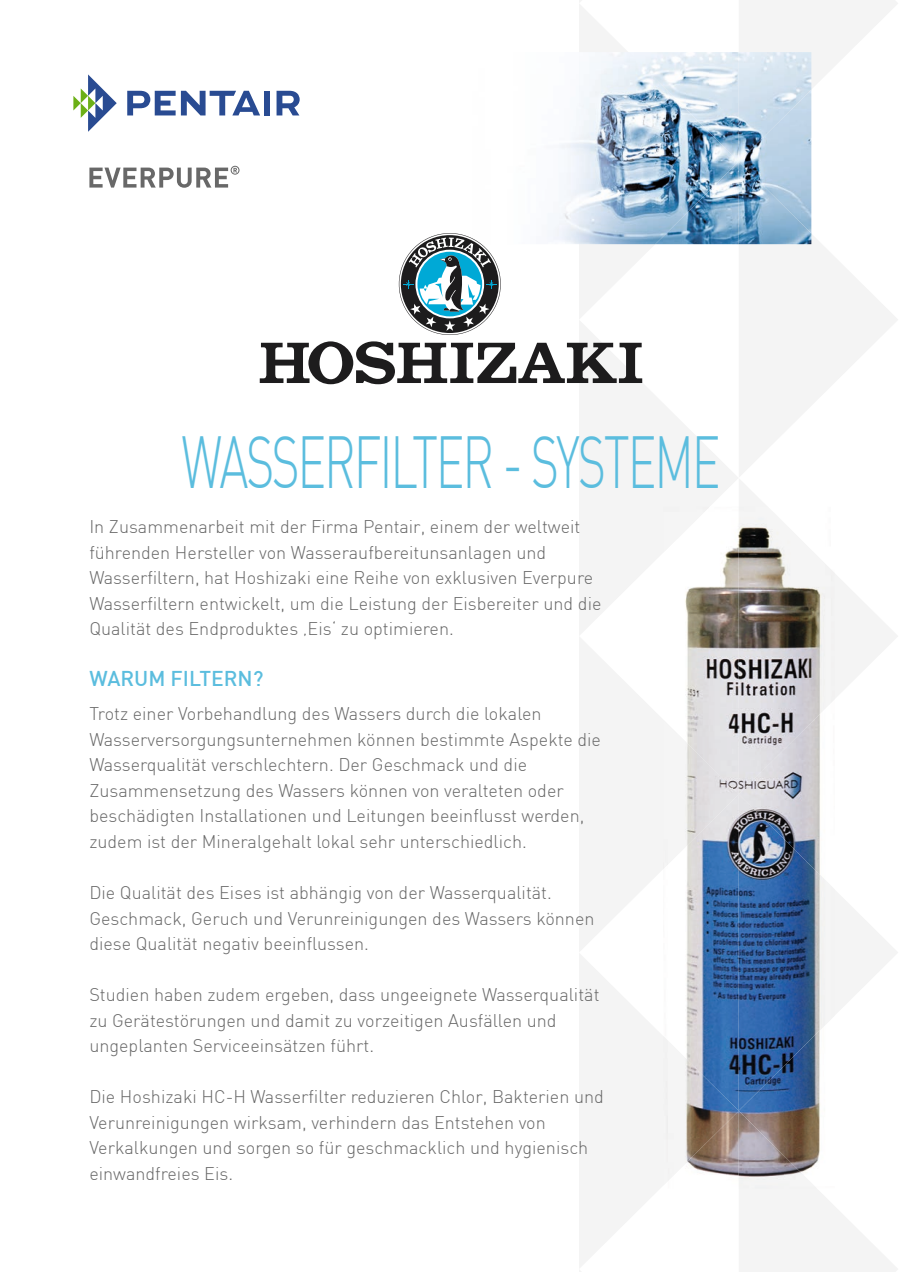
<style>
.page{position:relative;width:902px;height:1272px;background:#fff}
.page>*{position:absolute;margin:0;border:0;box-sizing:border-box;transform-origin:0 0}
.t1{font:300 72px "DIN";letter-spacing:-.045em;color:#5bbdde;scale:.67 1}
.t2{font:500 21px "DIN";color:#5bbdde}
.t3{font:300 18px/25.5px "DIN";color:#686868}
</style>
<div class="page">
<svg style="left:579px;top:478px;width:318px;height:158px"></svg>
<svg style="left:579px;top:161px;width:319px;height:317px"></svg>
<svg style="left:579px;top:1110px;width:318px;height:161px;fill:#f4f4f4"></svg>
<svg style="left:579px;top:636px;width:319px;height:474px;fill:#f4f4f4"></svg>
<svg style="left:579px;top:0;width:319px;height:161px"></svg>
<svg style="left:73px;top:74px;width:44px;height:58px"></svg>
<svg style="left:127px;top:91px;width:133px;height:24px"></svg>
<div style="left:264px;top:91px;width:6px;height:24px;background:#294b92"></div>
<svg style="left:276px;top:91px;width:23px;height:24px"></svg>
<img style="left:663px;top:507px;width:171px;height:681px">
<img style="left:663px;top:1110px;width:153px;height:78px">
<img style="left:663px;top:719px;width:171px;height:391px">
<svg style="left:89px;top:166px;width:150px;height:22px"></svg>
<img style="left:579px;top:52px;width:232px;height:192px">
<img style="left:738px;top:52px;width:73px;height:109px">
<svg style="left:260px;top:341px;width:382px;height:43px"></svg>
<svg style="left:399px;top:233px;width:101px;height:102px"></svg>
<h1 class="t1" style="left:181px;top:418px;width:806px">WASSERFILTER - SYSTEME</h1>
<p class="t3" style="left:89px;top:514px;width:513px">In Zusammenarbeit mit der Firma Pentair, einem der weltweit führenden Hersteller von Wasseraufbereitunsanlagen und Wasserfiltern, hat Hoshizaki eine Reihe von exklusiven Everpure Wasserfiltern entwickelt, um die Leistung der Eisbereiter und die Qualität des Endproduktes ‚Eis‘ zu optimieren.</p>
<p class="t2" style="left:89px;top:665px;width:176px">WARUM FILTERN?</p>
<p class="t3" style="left:89px;top:701px;width:513px">Trotz einer Vorbehandlung des Wassers durch die lokalen Wasserversorgungsunternehmen können bestimmte Aspekte die Wasserqualität verschlechtern. Der Geschmack und die Zusammensetzung des Wassers können von veralteten oder beschädigten Installationen und Leitungen beeinflusst werden, zudem ist der Mineralgehalt lokal sehr unterschiedlich.</p>
<p class="t3" style="left:89px;top:879px;width:506px">Die Qualität des Eises ist abhängig von der Wasserqualität.<br>Geschmack, Geruch und Verunreinigungen des Wassers können diese Qualität negativ beeinflussen.</p>
<p class="t3" style="left:89px;top:981px;width:511px">Studien haben zudem ergeben, dass ungeeignete Wasserqualität zu Gerätestörungen und damit zu vorzeitigen Ausfällen und ungeplanten Serviceeinsätzen führt.</p>
<p class="t3" style="left:89px;top:1083px;width:516px">Die Hoshizaki HC-H Wasserfilter reduzieren Chlor, Bakterien und Verunreinigungen wirksam, verhindern das Entstehen von Verkalkungen und sorgen so für geschmacklich und hygienisch einwandfreies Eis.</p>
</div>
